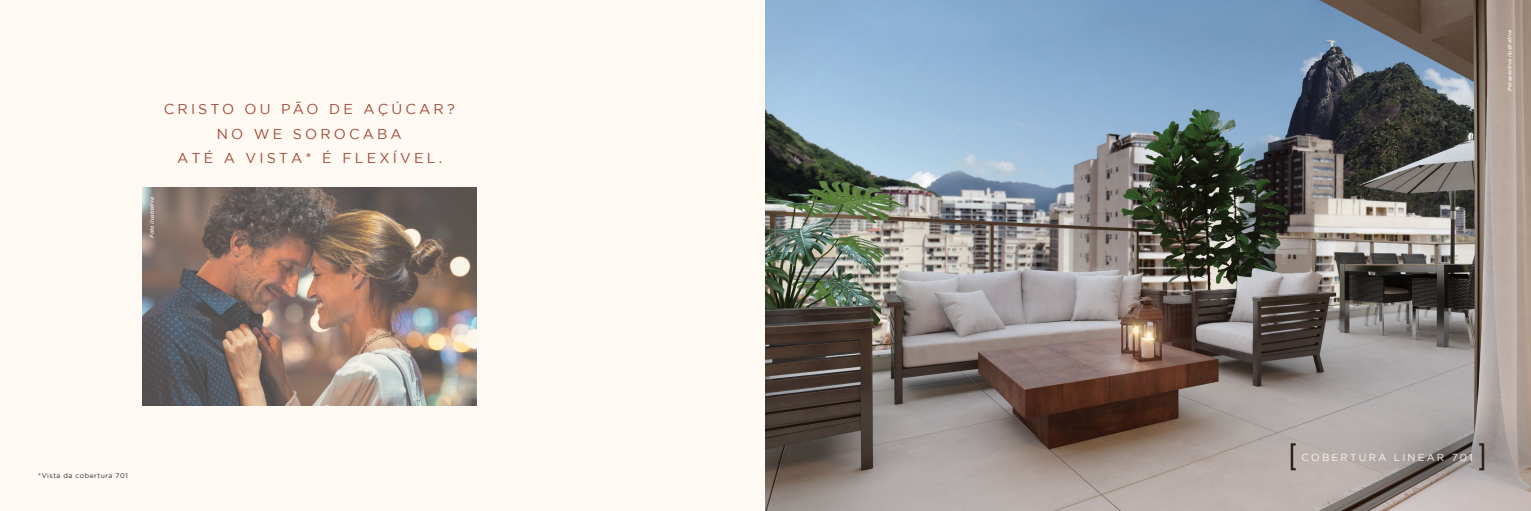
<style>
.page{position:relative;width:1531px;height:511px;background:#fff}
.page>*{position:absolute;margin:0;border:0;box-sizing:border-box;transform-origin:0 0}
.t1{font:14.25px/24.8px "Gotham";letter-spacing:.22em;color:#a14b38;text-align:center}
.t2{font:10.12px "Gotham";letter-spacing:.22em;color:#fff6ed}
.t3{font:6.75px "Gotham";letter-spacing:.08em;color:#2c231c}
.t4{font:italic 500 5.25px "Gotham";letter-spacing:.02em;color:#fff6ed}
</style>
<div class="page">
<div style="left:0;top:0;width:765px;height:510px;background:#fff9f3"></div>
<img style="left:765px;top:0;width:766px;height:510px">
<img style="left:1290px;top:376px;width:241px;height:134px">
<svg style="left:1290px;top:443px;width:5px;height:27px"></svg>
<svg style="left:1479px;top:443px;width:5px;height:27px"></svg>
<img style="left:143px;top:187px;width:333px;height:218px">
<p class="t1" style="left:164px;top:96px;width:292px">CRISTO OU PÃO DE AÇÚCAR?<br>NO WE SOROCABA<br>ATÉ A VISTA* É FLEXÍVEL.</p>
<p class="t4" style="left:149px;top:238px;width:43px;rotate:-90deg">Foto ilustrativa</p>
<p class="t3" style="left:38px;top:470px;width:91px">*Vista da cobertura 701</p>
<p class="t4" style="left:1506px;top:90px;width:62px;rotate:-90deg">Perspectiva ilustrativa</p>
<p class="t2" style="left:1301px;top:450px;width:173px">COBERTURA LINEAR 701</p>
</div>
